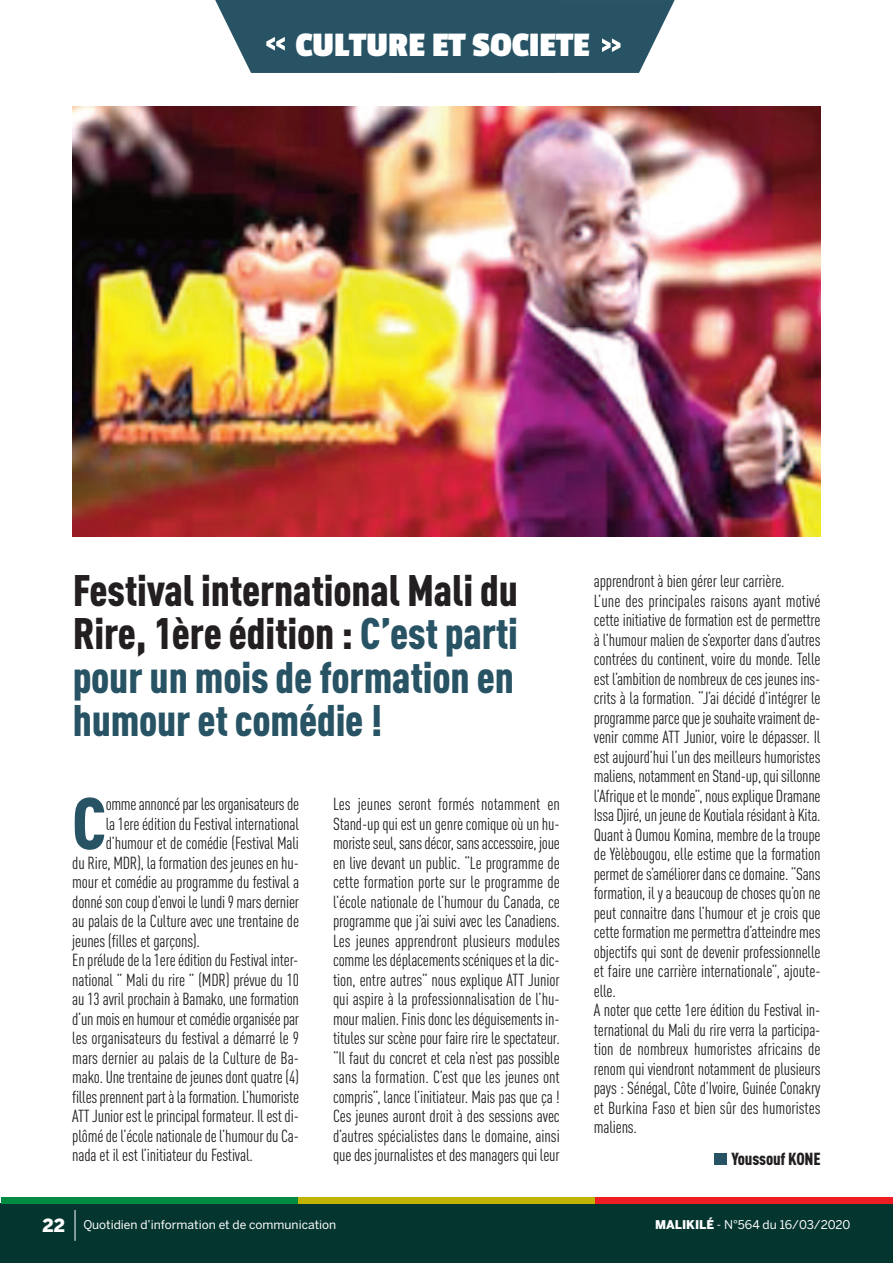
<style>
.page{position:relative;width:893px;height:1263px;background:#fff}
.page>*{position:absolute;margin:0;border:0;box-sizing:border-box;transform-origin:0 0}
.t1{font:900 condensed 72px "DIN Pro";color:#275364}
.t2{font:900 condensed 43.5px/43.5px "DIN Pro";letter-spacing:-.005em;color:#275364;text-align:justify}
.t3{font:700 36px "Passion One";color:#fff}
.t4{font:condensed 17.25px/19.5px "DIN Pro";letter-spacing:-.01em;color:#231f20;text-align:justify}
.t5{font:900 condensed 17.25px "DIN Pro";letter-spacing:-.01em;color:#231f20}
.t6{font:12px "Benton Sans";color:#fff}
.s1{color:#231f20}
.s2{font-weight:900;font-size:18px}
.s3{font-weight:900}
</style>
<div class="page">
<div style="left:1px;top:1203px;width:892px;height:60px;background:#05352f"></div>
<div style="left:1px;top:1197px;width:297px;height:6px;background:#008b43"></div>
<div style="left:298px;top:1197px;width:298px;height:6px;background:#c0b301"></div>
<div style="left:596px;top:1197px;width:297px;height:6px;background:#ee1d23"></div>
<hr style="left:75px;top:1210px;width:1px;height:31px;background:#fff">
<div style="left:714px;top:1154px;width:12px;height:11px;background:#275364"></div>
<svg style="left:215px;top:0;width:460px;height:73px;background:#396171"></svg>
<img style="left:73px;top:106px;width:748px;height:430px">
<h3 class="t3" style="left:295px;top:26px;width:296px">CULTURE ET SOCIETE</h3>
<h2 class="t2" style="left:73px;top:572px;width:447px"><span class="s1">Festival international Mali du Rire, 1ère édition :</span> C’est parti pour un mois de formation en humour et comédie !</h2>
<h1 class="t1" style="left:72px;top:798px;width:36px">C</h1>
<p class="t4" style="left:106px;top:796px;width:195px">ommeannoncépar lesorganisateursde</p>
<p class="t4" style="left:106px;top:815px;width:195px">la1ereéditionduFestival international</p>
<p class="t4" style="left:106px;top:835px;width:195px">d’humour et de comédie (Festival Mali</p>
<p class="t4" style="left:72px;top:854px;width:228px">du Rire, MDR), la formation des jeunes en hu-</p>
<p class="t4" style="left:72px;top:874px;width:228px">mour et comédie au programme du festival a</p>
<p class="t4" style="left:72px;top:893px;width:228px">donnésoncoupd’envoi lelundi9marsdernier</p>
<p class="t4" style="left:72px;top:913px;width:228px">au palais de la Culture avec une trentaine de</p>
<p class="t4" style="left:72px;top:932px;width:129px">jeunes (filles et garçons).</p>
<p class="t4" style="left:72px;top:952px;width:227px">Enpréludedela1ereéditionduFestival inter-</p>
<p class="t4" style="left:72px;top:971px;width:228px">national ” Mali du rire ” (MDR) prévue du 10</p>
<p class="t4" style="left:72px;top:991px;width:228px">au 13 avril prochain à Bamako, une formation</p>
<p class="t4" style="left:72px;top:1010px;width:228px">d’unmoisenhumouretcomédieorganiséepar</p>
<p class="t4" style="left:72px;top:1030px;width:228px">les organisateurs du festival a démarré le 9</p>
<p class="t4" style="left:72px;top:1049px;width:228px">mars dernier au palais de la Culture de Ba-</p>
<p class="t4" style="left:72px;top:1069px;width:228px">mako. Une trentaine de jeunes dont quatre (4)</p>
<p class="t4" style="left:72px;top:1088px;width:228px">fillesprennentpartàlaformation.L’humoriste</p>
<p class="t4" style="left:72px;top:1108px;width:228px">ATTJuniorest leprincipal formateur. Ilestdi-</p>
<p class="t4" style="left:72px;top:1127px;width:228px">plômédel’écolenationaledel’humourduCa-</p>
<p class="t4" style="left:72px;top:1147px;width:182px">nada et il est l’initiateur du Festival.</p>
<p class="t4" style="left:333px;top:796px;width:228px">Les jeunes seront formés notamment en Stand-up qui est un genre comique où un hu&shy;moristeseul,sansdécor,sansaccessoire, joue en live devant un public. “Le programme de cette formation porte sur le programme de l’école nationale de l’humour du Canada, ce programme que j’ai suivi avec les Canadiens.<br>Les jeunes apprendront plusieurs modules commelesdéplacementsscéniqueset ladic&shy;tion, entre autres” nous explique ATT Junior qui aspire à la professionnalisation de l’hu&shy;mour malien.Finisdonclesdéguisementsin&shy;titules sur scène pour faire rire le spectateur. “Il faut du concret et cela n’est pas possible sans la formation. C’est que les jeunes ont compris”, lance l’initiateur. Mais pas que ça !<br>Ces jeunes auront droit à des sessions avec d’autres spécialistes dans le domaine, ainsi que des journalistes et des managers qui leur</p>
<p class="t4" style="left:594px;top:573px;width:228px;text-align:left">apprendront à bien gérer leur carrière.<br>L’une des principales raisons ayant motivé cette initiative de formation est de permettre à l’humour malien de s’exporter dans d’autres contrées du continent, voire du monde. Telle est l’ambition de nombreux de ces jeunes ins&shy;crits à la formation. “J’ai décidé d’intégrer le programmeparcequejesouhaitevraimentde&shy;venir comme ATT Junior, voire le dépasser. Il est aujourd’hui l’un des meilleurs humoristes maliens,notammentenStand-up,quisillonne l’Afriqueet le monde”,nousexplique Dramane Issa Djiré,unjeunede Koutialarésidantà Kita.<br>Quant à Oumou Komina, membre de la troupe de Yèlèbougou, elle estime que la formation permetdes’améliorerdanscedomaine.“Sans formation, il y a beaucoup de choses qu’on ne peut connaitre dans l’humour et je crois que cette formation me permettra d’atteindre mes objectifs qui sont de devenir professionnelle et faire une carrière internationale”, ajoute&shy;elle.<br>A noter que cette 1ere édition du Festival in&shy;ternational du Mali du rire verra la participa&shy;tion de nombreux humoristes africains de renom qui viendront notamment de plusieurs pays : Sénégal, Côte d’Ivoire, Guinée Conakry et Burkina Faso et bien sûr des humoristes maliens.</p>
<p class="t5" style="left:731px;top:1152px;width:91px">Youssouf KONE</p>
<p class="t6" style="left:43px;top:1218px;width:295px"><span class="s2">22</span> Quotidien d’information et de communication</p>
<p class="t6" style="left:655px;top:1218px;width:197px"><span class="s3">MALIKILÉ</span> - N°564 du 16/03/2020</p>
</div>
